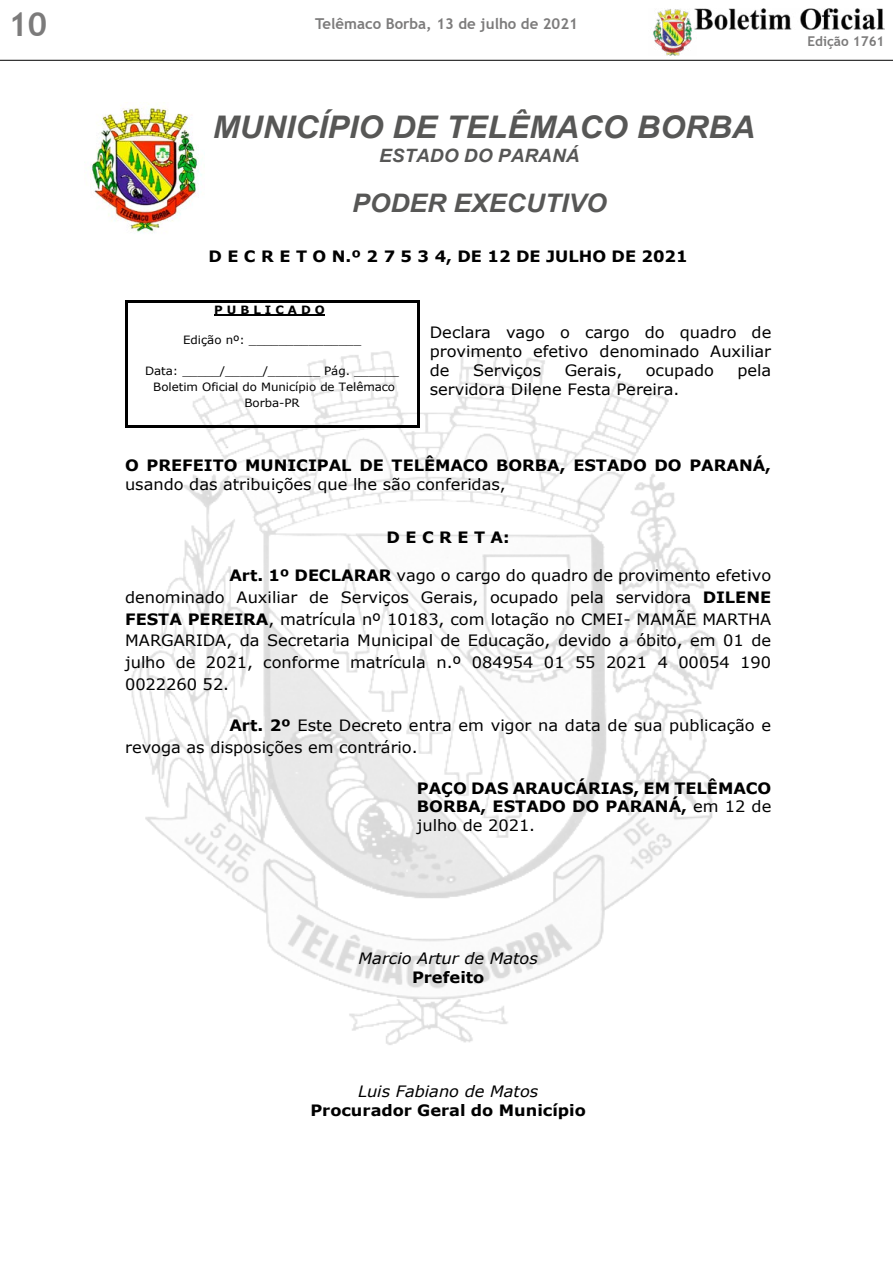
<style>
.page{position:relative;width:893px;height:1263px;background:#fff}
.page>*{position:absolute;margin:0;border:0;box-sizing:border-box;transform-origin:0 0}
.t1{font:700 33px "Trebuchet MS";color:#7c7b7b}
.t2{font:italic 700 31.2px "Arial";color:#575756;scale:1.04 1}
.t3{font:italic 700 25.5px "Arial";color:#575756;scale:1.04 1}
.t4{font:italic 700 18.45px "Arial";color:#575756;scale:1.04 1}
.t5{font:15.6px/21.9px "Verdana";letter-spacing:-.005em;color:#000;text-align:justify;scale:1.04 1}
.t6{font:700 15.6px/19px "Verdana";color:#000;text-align:justify;scale:1.04 1}
.t7{font:italic 15.6px "Verdana";letter-spacing:-.005em;color:#000;scale:1.04 1}
.t8{font:700 15px "Trebuchet MS";color:#7c7b7b}
.t9{font:700 13.5px "Trebuchet MS";color:#7c7b7b}
.t10{font:11.4px/16px "Verdana";letter-spacing:-.005em;color:#000;text-align:center;scale:1.04 1}
.t11{font:700 11.4px "Verdana";color:#000;scale:1.04 1}
.s1{font-weight:700}
.s2{font-weight:400}
</style>
<div class="page">
<img style="left:653px;top:9px;width:43px;height:47px">
<img style="left:693px;top:8px;width:191px;height:21px">
<hr style="left:0;top:60px;width:893px;height:1px;background:#000">
<img style="left:90px;top:102px;width:112px;height:131px">
<img style="left:127px;top:314px;width:592px;height:731px">
<hr style="left:214px;top:315px;width:111px;height:1px;background:#000">
<hr style="left:127px;top:300px;width:290px;height:2px;background:#000">
<hr style="left:125px;top:302px;width:2px;height:124px;background:#000">
<hr style="left:127px;top:426px;width:290px;height:2px;background:#000">
<hr style="left:417px;top:302px;width:2px;height:124px;background:#000">
<h1 class="t1" style="left:9px;top:3px;width:40px">10</h1>
<p class="t8" style="left:315px;top:14px;width:264px">Telêmaco Borba, 13 de julho de 2021</p>
<h2 class="t2" style="left:213px;top:106px;width:523px">MUNICÍPIO DE TELÊMACO BORBA</h2>
<p class="t4" style="left:379px;top:143px;width:194px">ESTADO DO PARANÁ</p>
<h3 class="t3" style="left:352px;top:186px;width:246px">PODER EXECUTIVO</h3>
<p class="t6" style="left:209px;top:247px;width:462px">D E C R E T O N.º 2 7 5 3 4, DE 12 DE JULHO DE 2021</p>
<p class="t11" style="left:214px;top:302px;width:108px">P U B L I C A D O</p>
<p class="t10" style="left:183px;top:331px;width:173px">Edição nº: _______________</p>
<p class="t10" style="left:145px;top:363px;width:246px">Data: _____/_____/_______ Pág. ______<br>Boletim Oficial do Município de Telêmaco<br>Borba-PR</p>
<p class="t5" style="left:430px;top:323px;width:330px;line-height:18.9px">Declara vago o cargo do quadro de provimento efetivo denominado Auxiliar de</p>
<p class="t5" style="left:473px;top:359px;width:67px">Serviços</p>
<p class="t5" style="left:565px;top:359px;width:57px">Gerais,</p>
<p class="t5" style="left:646px;top:359px;width:67px">ocupado</p>
<p class="t5" style="left:737px;top:359px;width:34px">pela</p>
<p class="t5" style="left:430px;top:378px;width:242px">servidora Dilene Festa Pereira.</p>
<p class="t6" style="left:125px;top:455px;width:623px">O PREFEITO MUNICIPAL DE TELÊMACO BORBA, ESTADO DO PARANÁ,</p>
<p class="t5" style="left:125px;top:473px;width:368px">usando das atribuições que lhe são conferidas,</p>
<p class="t6" style="left:387px;top:527px;width:120px">D E C R E T A:</p>
<p class="t5" style="left:125px;top:564px;width:623px;text-indent:104px"><span class="s1">Art. 1º DECLARAR</span> vago o cargo do quadro de provimento efetivo denominado Auxiliar de Serviços Gerais, ocupado pela servidora <span class="s1">DILENE FESTA PEREIRA</span>, matrícula nº 10183, com lotação no CMEI- MAMÃE MARTHA MARGARIDA, da Secretaria Municipal de Educação, devido a óbito, em 01 de julho de 2021, conforme matrícula n.º 084954 01 55 2021 4 00054 190<br>0022260 52.</p>
<p class="t5" style="left:125px;top:714px;width:623px;text-indent:104px"><span class="s1">Art. 2º</span> Este Decreto entra em vigor na data de sua publicação e revoga as disposições em contrário.</p>
<p class="t6" style="left:417px;top:778px;width:342px">PAÇO DAS ARAUCÁRIAS, EM TELÊMACO BORBA, ESTADO DO PARANÁ, <span class="s2">em 12 de julho de 2021.</span></p>
<p class="t9" style="left:807px;top:33px;width:79px">Edição 1761</p>
<p class="t7" style="left:359px;top:948px;width:174px">Marcio Artur de Matos</p>
<p class="t6" style="left:412px;top:968px;width:71px">Prefeito</p>
<p class="t7" style="left:358px;top:1080px;width:175px">Luis Fabiano de Matos</p>
<p class="t6" style="left:310px;top:1100px;width:266px">Procurador Geral do Município</p>
</div>
